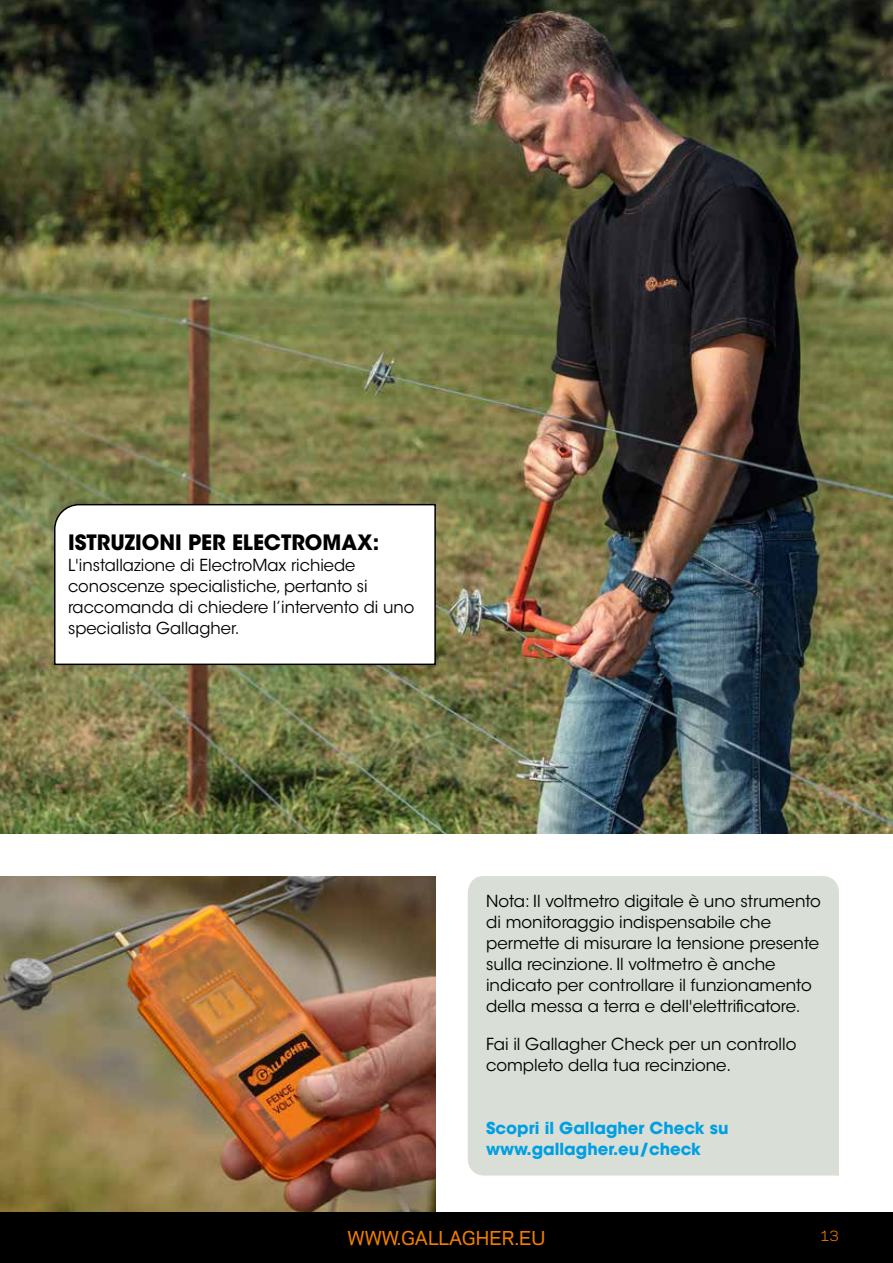
<style>
.page{position:relative;width:893px;height:1263px;background:#fff}
.page>*{position:absolute;margin:0;border:0;box-sizing:border-box;transform-origin:0 0}
.t1{font:700 21px "ITC Avant Garde Std";color:#000}
.t2{font:500 18px "Galaxie Polaris";color:#ef7d00}
.t3{font:16.5px/21px "ITC Avant Garde Std";color:#000}
.t4{font:700 16.5px/21px "ITC Avant Garde Std";color:#009fe3}
.t5{font:13.5px "Galaxie Polaris";color:#ef7d00}
</style>
<div class="page">
<div style="left:0;top:1212px;width:893px;height:51px;background:#000"></div>
<img style="left:0;top:0;width:893px;height:833px">
<img style="left:0;top:876px;width:436px;height:336px">
<div style="left:468px;top:876px;width:371px;height:300px;background:#d9dfd7"></div>
<svg style="left:53px;top:503px;width:384px;height:163px"></svg>
<p class="t1" style="left:68px;top:529px;width:313px">ISTRUZIONI PER ELECTROMAX:</p>
<p class="t3" style="left:68px;top:555px;width:348px">L'installazione di ElectroMax richiede conoscenze specialistiche, pertanto si raccomanda di chiedere l’intervento di uno specialista Gallagher.</p>
<p class="t3" style="left:486px;top:891px;width:336px">Nota: Il voltmetro digitale è uno strumento di monitoraggio indispensabile che permette di misurare la tensione presente sulla recinzione. Il voltmetro è anche indicato per controllare il funzionamento della messa a terra e dell'elettrificatore.</p>
<p class="t3" style="left:486px;top:1034px;width:312px">Fai il Gallagher Check per un controllo completo della tua recinzione.</p>
<p class="t4" style="left:486px;top:1117px;width:244px">Scopri il Gallagher Check su www.gallagher.eu/check</p>
<p class="t2" style="left:348px;top:1224px;width:199px">WWW.GALLAGHER.EU</p>
<p class="t5" style="left:820px;top:1226px;width:20px">13</p>
</div>
